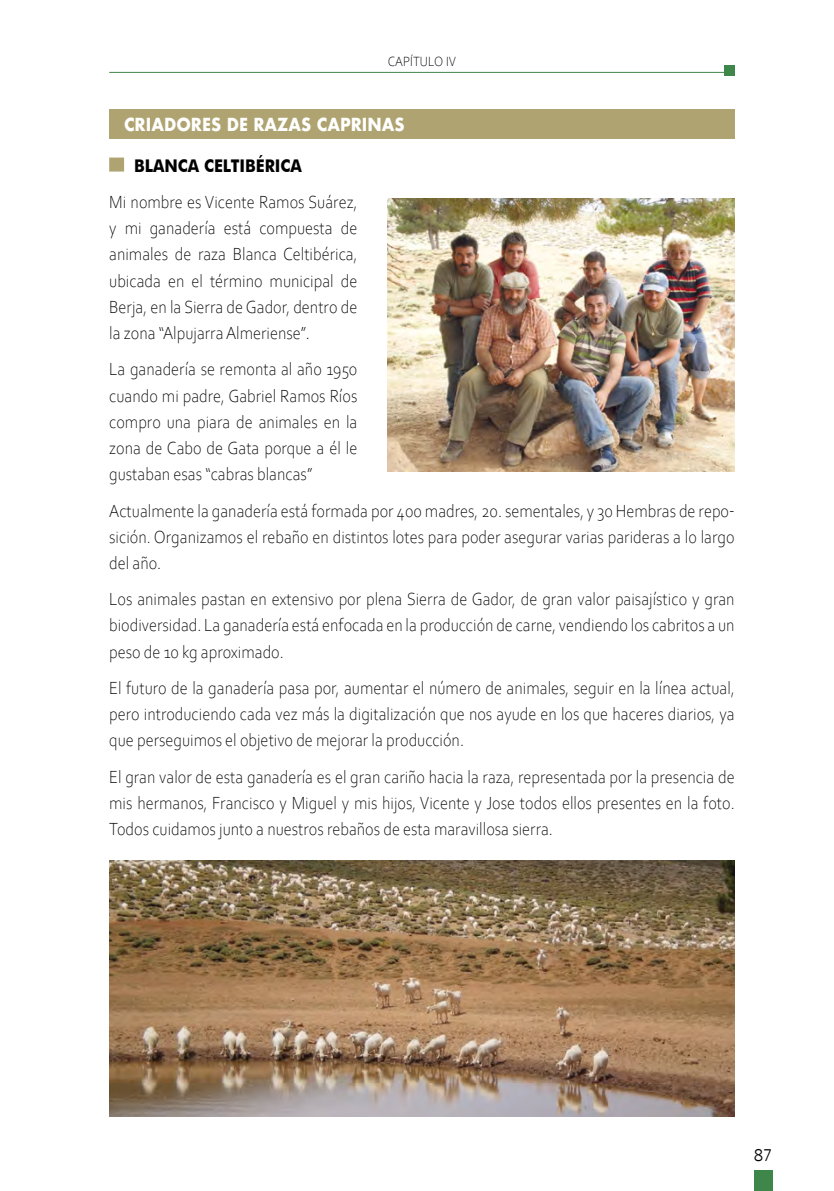
<style>
.page{position:relative;width:834px;height:1191px;background:#fff}
.page>*{position:absolute;margin:0;border:0;box-sizing:border-box;transform-origin:0 0}
.t1{font:300 18.38px/26.2px "Corbel";color:#000;text-align:justify;scale:.9 1}
.t2{font:700 17.5px "Futura";color:#fff;scale:.9 1}
.t3{font:700 17.5px "Futura BT";color:#000;scale:.9 1}
.t4{font:15.75px "News Gothic";color:#000;scale:.9 1}
.t5{font:300 14px "Corbel";letter-spacing:.01em;color:#000;scale:.9 1}
</style>
<div class="page">
<div style="left:753px;top:1169px;width:19px;height:22px;background:#3f864b"></div>
<hr style="left:109px;top:72px;width:625px;height:1px;background:#3f864b">
<div style="left:723px;top:66px;width:11px;height:10px;background:#3f864b"></div>
<div style="left:109px;top:109px;width:625px;height:30px;background:#afa471"></div>
<div style="left:109px;top:158px;width:15px;height:14px;background:#afa471"></div>
<img style="left:387px;top:198px;width:347px;height:273px">
<img style="left:109px;top:861px;width:625px;height:255px">
<p class="t5" style="left:387px;top:53px;width:78px">CAPÍTULO IV</p>
<p class="t2" style="left:124px;top:112px;width:313px">CRIADORES DE RAZAS CAPRINAS</p>
<p class="t3" style="left:134px;top:155px;width:188px">BLANCA CELTIBÉRICA</p>
<p class="t1" style="left:109px;top:188px;width:277px">Mi nombre es Vicente Ramos Suárez, y mi ganadería está compuesta de animales de raza Blanca Celtibérica, ubicada en el término municipal de Berja, en la Sierra de Gador, dentro de la zona “Alpujarra Almeriense”.</p>
<p class="t1" style="left:109px;top:355px;width:277px">La ganadería se remonta al año 1950 cuando mi padre, Gabriel Ramos Ríos compro una piara de animales en la zona de Cabo de Gata porque a él le gustaban esas “cabras blancas”</p>
<p class="t1" style="left:109px;top:496px;width:696px">Actualmente la ganadería está formada por 400 madres, 20. sementales, y 30 Hembras de repo&shy;sición. Organizamos el rebaño en distintos lotes para poder asegurar varias parideras a lo largo del año.</p>
<p class="t1" style="left:109px;top:585px;width:696px">Los animales pastan en extensivo por plena Sierra de Gador, de gran valor paisajístico y gran biodiversidad. La ganadería está enfocada en la producción de carne, vendiendo los cabritos a un peso de 10 kg aproximado.</p>
<p class="t1" style="left:109px;top:674px;width:696px">El futuro de la ganadería pasa por, aumentar el número de animales, seguir en la línea actual, pero introduciendo cada vez más la digitalización que nos ayude en los que haceres diarios, ya que perseguimos el objetivo de mejorar la producción.</p>
<p class="t1" style="left:109px;top:762px;width:696px">El gran valor de esta ganadería es el gran cariño hacia la raza, representada por la presencia de mis hermanos, Francisco y Miguel y mis hijos, Vicente y Jose todos ellos presentes en la foto.<br>Todos cuidamos junto a nuestros rebaños de esta maravillosa sierra.</p>
<p class="t4" style="left:754px;top:1146px;width:21px">87</p>
</div>
